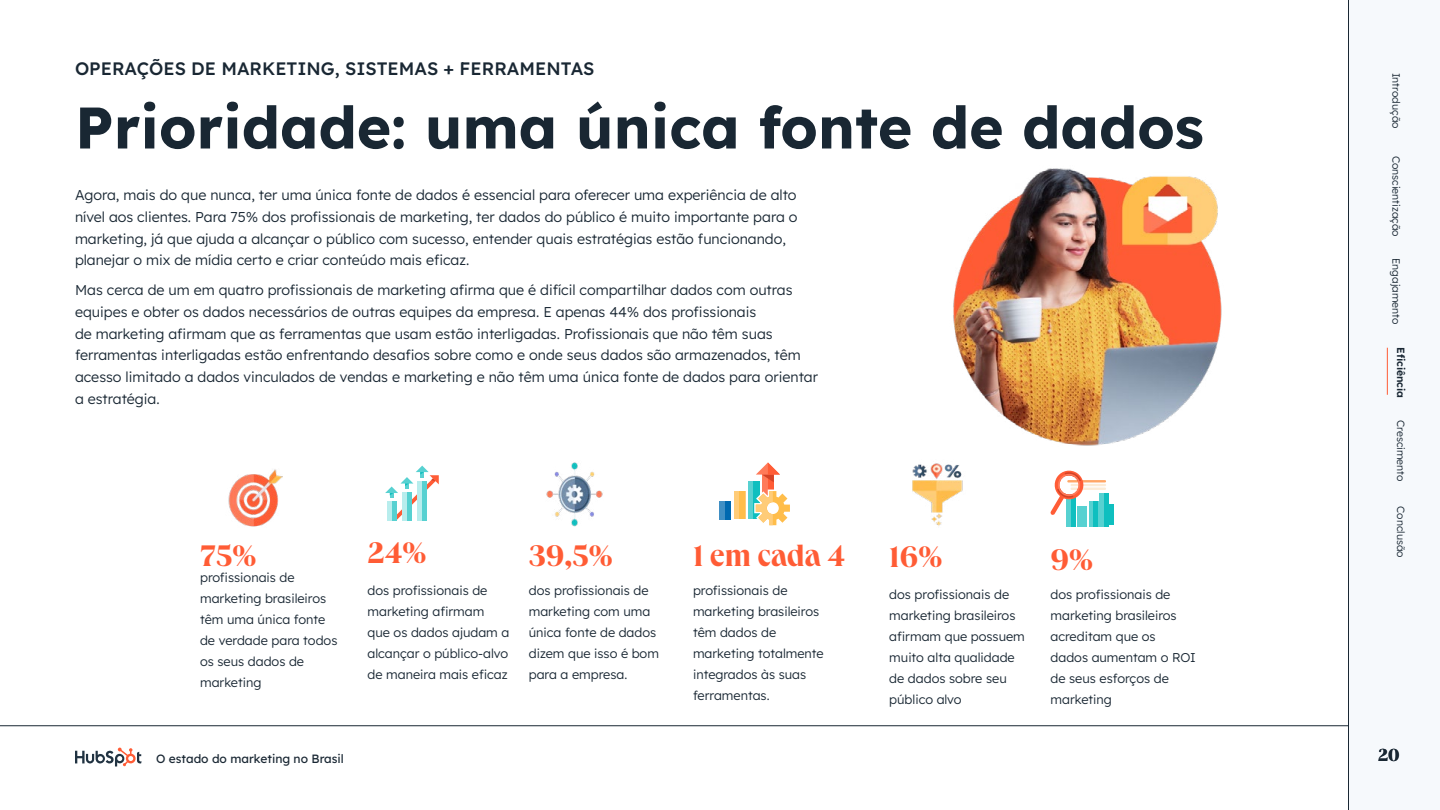
<style>
.page{position:relative;width:1440px;height:810px;background:#fff}
.page>*{position:absolute;margin:0;border:0;box-sizing:border-box;transform-origin:0 0}
.t1{font:700 58.5px "Lexend Deca";color:#192733}
.t2{font:700 30.75px "Queens";color:#ff5c35}
.t3{font:500 18px "Lexend Deca";color:#192733}
.t4{font:700 18px "Queens";color:#192733}
.t5{font:300 14.25px/21.8px "Lexend Deca";color:#192733}
.t6{font:300 12.75px/21px "Lexend Deca";color:#192733}
.t7{font:12px "Lexend Deca";color:#192733}
.t8{font:300 10.5px "Lexend Deca";color:#192733}
.t9{font:600 10.5px "Lexend Deca";color:#192733}
</style>
<div class="page">
<svg style="left:1348px;top:0;width:40px;height:810px;fill:#f6f9fc"></svg>
<svg style="left:75px;top:748px;width:67px;height:18px"></svg>
<hr style="left:1387px;top:348px;width:1px;height:47px;background:#ff5c35">
<hr style="left:0;top:726px;width:1348px;height:1px;background:#192733">
<div style="left:417px;top:481px;width:10px;height:40px;background:#b8eded"></div>
<div style="left:402px;top:492px;width:10px;height:29px;background:#b8eded"></div>
<div style="left:387px;top:502px;width:9px;height:19px;background:#b8eded"></div>
<svg style="left:385px;top:466px;width:54px;height:54px"></svg>
<div style="left:422px;top:481px;width:5px;height:40px;background:#57d1d1"></div>
<div style="left:407px;top:492px;width:5px;height:29px;background:#57d1d1"></div>
<hr style="left:392px;top:502px;width:4px;height:19px;background:#57d1d1">
<div style="left:1100px;top:493px;width:9px;height:34px;background:#57d1d1"></div>
<svg style="left:1089px;top:515px;width:5px;height:12px"></svg>
<div style="left:1067px;top:495px;width:9px;height:32px;background:#57d1d1"></div>
<div style="left:1078px;top:507px;width:9px;height:20px;background:#57d1d1"></div>
<div style="left:1104px;top:493px;width:5px;height:34px;background:#0fbfbf"></div>
<hr style="left:1094px;top:501px;width:4px;height:26px;background:#0fbfbf">
<div style="left:1071px;top:495px;width:5px;height:32px;background:#0fbfbf"></div>
<div style="left:1109px;top:505px;width:5px;height:20px;background:#0fbfbf"></div>
<svg style="left:1050px;top:470px;width:56px;height:45px"></svg>
<div style="left:748px;top:481px;width:12px;height:38px;background:#57d1d1"></div>
<svg style="left:734px;top:492px;width:6px;height:27px"></svg>
<div style="left:719px;top:501px;width:12px;height:18px;background:#0069b0"></div>
<div style="left:719px;top:501px;width:6px;height:18px;background:#408fc4"></div>
<div style="left:740px;top:492px;width:5px;height:27px;background:#ffbd4a"></div>
<div style="left:753px;top:481px;width:7px;height:38px;background:#0fbfbf"></div>
<div style="left:762px;top:474px;width:12px;height:45px;background:#ff7a59"></div>
<div style="left:768px;top:474px;width:6px;height:45px;background:#ff5c36"></div>
<svg style="left:756px;top:462px;width:24px;height:20px"></svg>
<svg style="left:754px;top:490px;width:36px;height:36px"></svg>
<img style="left:546px;top:462px;width:57px;height:65px">
<img style="left:228px;top:469px;width:55px;height:58px">
<img style="left:912px;top:463px;width:51px;height:63px">
<img style="left:953px;top:168px;width:269px;height:278px">
<p class="t3" style="left:75px;top:56px;width:521px">OPERAÇÕES DE MARKETING, SISTEMAS + FERRAMENTAS</p>
<h1 class="t1" style="left:75px;top:85px;width:1130px">Prioridade: uma única fonte de dados</h1>
<p class="t5" style="left:75px;top:183px;width:724px">Agora, mais do que nunca, ter uma única fonte de dados é essencial para oferecer uma experiência de alto nível aos clientes. Para 75% dos profissionais de marketing, ter dados do público é muito importante para o marketing, já que ajuda a alcançar o público com sucesso, entender quais estratégias estão funcionando, planejar o mix de mídia certo e criar conteúdo mais eficaz.</p>
<p class="t5" style="left:75px;top:278px;width:745px">Mas cerca de um em quatro profissionais de marketing afirma que é difícil compartilhar dados com outras equipes e obter os dados necessários de outras equipes da empresa. E apenas 44% dos profissionais<br>de marketing afirmam que as ferramentas que usam estão interligadas. Profissionais que não têm suas ferramentas interligadas estão enfrentando desafios sobre como e onde seus dados são armazenados, têm acesso limitado a dados vinculados de vendas e marketing e não têm uma única fonte de dados para orientar a estratégia.</p>
<h2 class="t2" style="left:200px;top:536px;width:58px">75%</h2>
<p class="t6" style="left:200px;top:566px;width:139px">profissionais de marketing brasileiros têm uma única fonte de verdade para todos os seus dados de marketing</p>
<h2 class="t2" style="left:368px;top:533px;width:60px">24%</h2>
<h2 class="t2" style="left:529px;top:536px;width:85px">39,5%</h2>
<p class="t6" style="left:368px;top:579px;width:143px">dos profissionais de marketing afirmam que os dados ajudam a alcançar o público-alvo de maneira mais eficaz</p>
<p class="t6" style="left:529px;top:579px;width:132px">dos profissionais de marketing com uma única fonte de dados dizem que isso é bom para a empresa.</p>
<h2 class="t2" style="left:693px;top:536px;width:153px">1 em cada 4</h2>
<p class="t6" style="left:693px;top:579px;width:132px">profissionais de marketing brasileiros têm dados de marketing totalmente integrados às suas ferramentas.</p>
<h2 class="t2" style="left:889px;top:537px;width:54px">16%</h2>
<h2 class="t2" style="left:1051px;top:540px;width:44px">9%</h2>
<p class="t6" style="left:889px;top:583px;width:137px">dos profissionais de marketing brasileiros afirmam que possuem muito alta qualidade de dados sobre seu público alvo</p>
<p class="t6" style="left:1051px;top:583px;width:147px">dos profissionais de marketing brasileiros acreditam que os dados aumentam o ROI de seus esforços de marketing</p>
<p class="t8" style="left:1404px;top:73px;width:57px;rotate:90deg">Introdução</p>
<p class="t8" style="left:1404px;top:156px;width:83px;rotate:90deg">Conscientização</p>
<p class="t8" style="left:1404px;top:258px;width:68px;rotate:90deg">Engajamento</p>
<p class="t9" style="left:1408px;top:347px;width:53px;rotate:90deg">Eficiência</p>
<p class="t8" style="left:1408px;top:420px;width:63px;rotate:90deg">Crescimento</p>
<p class="t8" style="left:1408px;top:506px;width:53px;rotate:90deg">Conclusão</p>
<p class="t7" style="left:156px;top:750px;width:189px">O estado do marketing no Brasil</p>
<p class="t4" style="left:1378px;top:743px;width:23px">20</p>
</div>
